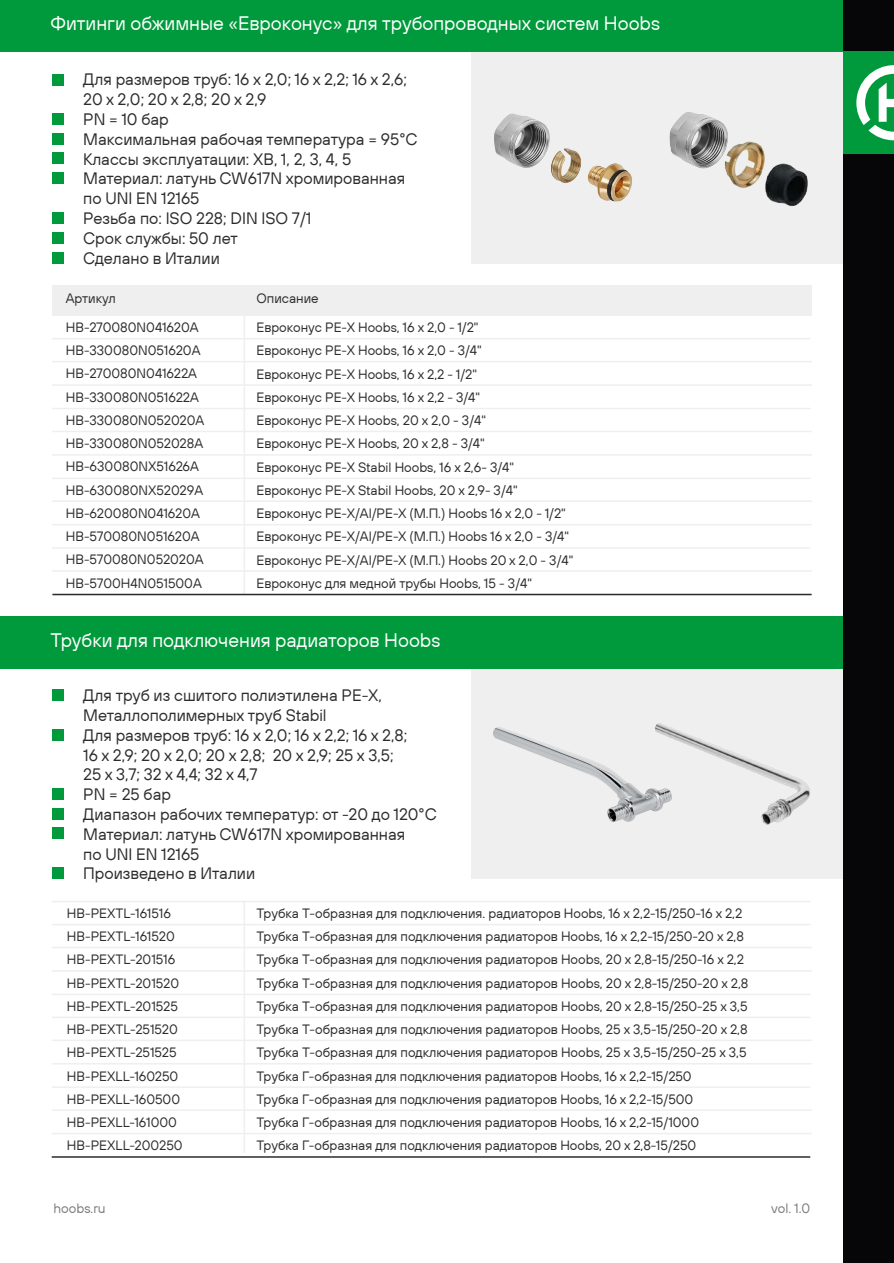
<style>
.page{position:relative;width:894px;height:1263px;background:#fff}
.page>*{position:absolute;margin:0;border:0;box-sizing:border-box;transform-origin:0 0}
.t1{font:19.5px "TT Hoves Pro Trial";color:#fff}
.t2{font:16.5px/19.8px "TT Hoves Pro Trial";color:#2d2c2c}
.t3{font:13.5px/23.2px "TT Hoves Pro Trial";color:#2d2c2c}
.t4{font:13.5px "TT Hoves Pro Trial";color:#7b7b7b}
</style>
<div class="page">
<div style="left:0;top:0;width:893px;height:1263px;background:#060609"></div>
<div style="left:0;top:52px;width:842px;height:1211px;background:#fff"></div>
<img style="left:710px;top:662px;width:133px;height:222px">
<img style="left:454px;top:668px;width:256px;height:211px">
<div style="left:842px;top:52px;width:51px;height:102px;background:#009a3d"></div>
<svg style="left:856px;top:65px;width:37px;height:75px"></svg>
<div style="left:52px;top:74px;width:11px;height:11px;background:#009a3d"></div>
<div style="left:52px;top:113px;width:11px;height:12px;background:#009a3d"></div>
<div style="left:52px;top:172px;width:11px;height:12px;background:#009a3d"></div>
<div style="left:52px;top:212px;width:11px;height:12px;background:#009a3d"></div>
<div style="left:52px;top:232px;width:11px;height:12px;background:#009a3d"></div>
<div style="left:52px;top:252px;width:11px;height:12px;background:#009a3d"></div>
<div style="left:52px;top:133px;width:11px;height:12px;background:#009a3d"></div>
<div style="left:52px;top:153px;width:11px;height:11px;background:#009a3d"></div>
<div style="left:52px;top:689px;width:11px;height:12px;background:#009a3d"></div>
<div style="left:52px;top:729px;width:11px;height:12px;background:#009a3d"></div>
<div style="left:52px;top:808px;width:11px;height:12px;background:#009a3d"></div>
<div style="left:52px;top:788px;width:11px;height:12px;background:#009a3d"></div>
<div style="left:52px;top:827px;width:11px;height:12px;background:#009a3d"></div>
<div style="left:52px;top:867px;width:11px;height:12px;background:#009a3d"></div>
<hr style="left:52px;top:338px;width:758px;height:1px;background:#efefef">
<hr style="left:52px;top:361px;width:759px;height:1px;background:#efefef">
<hr style="left:52px;top:384px;width:759px;height:2px;background:#efefef">
<hr style="left:52px;top:408px;width:758px;height:1px;background:#efefef">
<hr style="left:52px;top:431px;width:759px;height:1px;background:#efefef">
<hr style="left:52px;top:454px;width:759px;height:2px;background:#efefef">
<hr style="left:52px;top:478px;width:758px;height:1px;background:#efefef">
<hr style="left:52px;top:500px;width:759px;height:2px;background:#efefef">
<hr style="left:52px;top:524px;width:759px;height:1px;background:#efefef">
<hr style="left:52px;top:547px;width:758px;height:2px;background:#efefef">
<hr style="left:52px;top:570px;width:759px;height:2px;background:#efefef">
<hr style="left:243px;top:314px;width:2px;height:280px;background:#efefef">
<div style="left:52px;top:285px;width:759px;height:30px;background:#efefef"></div>
<hr style="left:52px;top:594px;width:759px;height:1px;background:#2d2c2c">
<hr style="left:52px;top:924px;width:758px;height:1px;background:#efefef">
<hr style="left:52px;top:947px;width:759px;height:1px;background:#efefef">
<hr style="left:52px;top:901px;width:758px;height:1px;background:#efefef">
<hr style="left:52px;top:970px;width:759px;height:2px;background:#efefef">
<hr style="left:52px;top:994px;width:758px;height:1px;background:#efefef">
<hr style="left:52px;top:1016px;width:758px;height:2px;background:#efefef">
<hr style="left:52px;top:1039px;width:759px;height:2px;background:#efefef">
<hr style="left:52px;top:1063px;width:759px;height:1px;background:#efefef">
<hr style="left:52px;top:1086px;width:758px;height:2px;background:#efefef">
<hr style="left:52px;top:1109px;width:759px;height:2px;background:#efefef">
<hr style="left:52px;top:1133px;width:759px;height:1px;background:#efefef">
<hr style="left:52px;top:1156px;width:758px;height:2px;background:#2d2c2c">
<hr style="left:243px;top:901px;width:2px;height:252px;background:#efefef">
<div style="left:471px;top:52px;width:371px;height:212px;background:#efefef"></div>
<img style="left:494px;top:113px;width:138px;height:89px">
<img style="left:724px;top:141px;width:84px;height:66px">
<img style="left:657px;top:98px;width:75px;height:75px;border-radius:37px">
<div style="left:0;top:0;width:842px;height:52px;background:#009a3d"></div>
<div style="left:0;top:616px;width:842px;height:52px;background:#009a3d"></div>
<h1 class="t1" style="left:50px;top:11px;width:611px">Фитинги обжимные «Евроконус» для трубопроводных систем Hoobs</h1>
<p class="t2" style="left:83px;top:69px;width:336px">Для размеров труб: 16 х 2,0; 16 x 2,2; 16 x 2,6;<br>20 x 2,0; 20 x 2,8; 20 x 2,9<br>PN = 10 бар<br>Максимальная рабочая температура = 95°С<br>Классы эксплуатации: ХВ, 1, 2, 3, 4, 5<br>Материал: латунь CW617N хромированная по UNI EN 12165<br>Резьба по: ISO 228; DIN ISO 7/1<br>Срок службы: 50 лет<br>Сделано в Италии</p>
<p class="t3" style="left:66px;top:287px;width:51px">Артикул</p>
<p class="t3" style="left:256px;top:287px;width:64px">Описание</p>
<p class="t3" style="left:66px;top:315px;width:140px">HB-270080N041620A<br>HB-330080N051620A<br>HB-270080N041622A<br>HB-330080N051622A<br>HB-330080N052020A<br>HB-330080N052028A<br>HB-630080NX51626A<br>HB-630080NX52029A<br>HB-620080N041620A<br>HB-570080N051620A<br>HB-570080N052020A<br>HB-5700H4N051500A</p>
<p class="t3" style="left:256px;top:315px;width:318px">Евроконус PE-X Hoobs, 16 х 2,0 - 1/2"<br>Евроконус PE-X Hoobs, 16 х 2,0 - 3/4"<br>Евроконус PE-X Hoobs, 16 х 2,2 - 1/2"<br>Евроконус PE-X Hoobs, 16 х 2,2 - 3/4"<br>Евроконус PE-X Hoobs, 20 х 2,0 - 3/4"<br>Евроконус PE-X Hoobs, 20 х 2,8 - 3/4"<br>Евроконус PE-X Stabil Hoobs, 16 х 2,6- 3/4" Евроконус PE-X Stabil Hoobs, 20 х 2,9- 3/4" Евроконус PE-X/Al/PE-X (М.П.) Hoobs 16 x 2,0 - 1/2" Евроконус PE-X/Al/PE-X (М.П.) Hoobs 16 x 2,0 - 3/4" Евроконус PE-X/Al/PE-X (М.П.) Hoobs 20 x 2,0 - 3/4" Евроконус для медной трубы Hoobs, 15 - 3/4"</p>
<h1 class="t1" style="left:50px;top:628px;width:391px">Трубки для подключения радиаторов Hoobs</h1>
<p class="t2" style="left:83px;top:685px;width:355px">Для труб из сшитого полиэтилена PE-X,<br>Металлополимерных труб Stabil<br>Для размеров труб: 16 х 2,0; 16 х 2,2; 16 x 2,8;<br>16 x 2,9; 20 x 2,0; 20 x 2,8; 20 x 2,9; 25 x 3,5;<br>25 x 3,7; 32 x 4,4; 32 x 4,7<br>PN = 25 бар<br>Диапазон рабочих температур: от -20 до 120°С<br>Материал: латунь CW617N хромированная<br>по UNI EN 12165<br>Произведено в Италии</p>
<p class="t3" style="left:67px;top:901px;width:117px">HB-PEXTL-161516<br>HB-PEXTL-161520<br>HB-PEXTL-201516<br>HB-PEXTL-201520<br>HB-PEXTL-201525<br>HB-PEXTL-251520<br>HB-PEXTL-251525<br>HB-PEXLL-160250<br>HB-PEXLL-160500<br>HB-PEXLL-161000<br>HB-PEXLL-200250</p>
<p class="t3" style="left:256px;top:901px;width:493px">Трубка Т-образная для подключения. радиаторов Hoobs, 16 х 2,2-15/250-16 х 2,2<br>Трубка Т-образная для подключения радиаторов Hoobs, 16 х 2,2-15/250-20 х 2,8<br>Трубка Т-образная для подключения радиаторов Hoobs, 20 х 2,8-15/250-16 х 2,2<br>Трубка Т-образная для подключения радиаторов Hoobs, 20 х 2,8-15/250-20 х 2,8<br>Трубка Т-образная для подключения радиаторов Hoobs, 20 х 2,8-15/250-25 х 3,5<br>Трубка Т-образная для подключения радиаторов Hoobs, 25 х 3,5-15/250-20 х 2,8<br>Трубка Т-образная для подключения радиаторов Hoobs, 25 х 3,5-15/250-25 х 3,5<br>Трубка Г-образная для подключения радиаторов Hoobs, 16 x 2,2-15/250<br>Трубка Г-образная для подключения радиаторов Hoobs, 16 x 2,2-15/500<br>Трубка Г-образная для подключения радиаторов Hoobs, 16 x 2,2-15/1000<br>Трубка Г-образная для подключения радиаторов Hoobs, 20 x 2,8-15/250</p>
<p class="t4" style="left:54px;top:1200px;width:54px">hoobs.ru</p>
<p class="t4" style="left:771px;top:1200px;width:41px">vol. 1.0</p>
</div>
